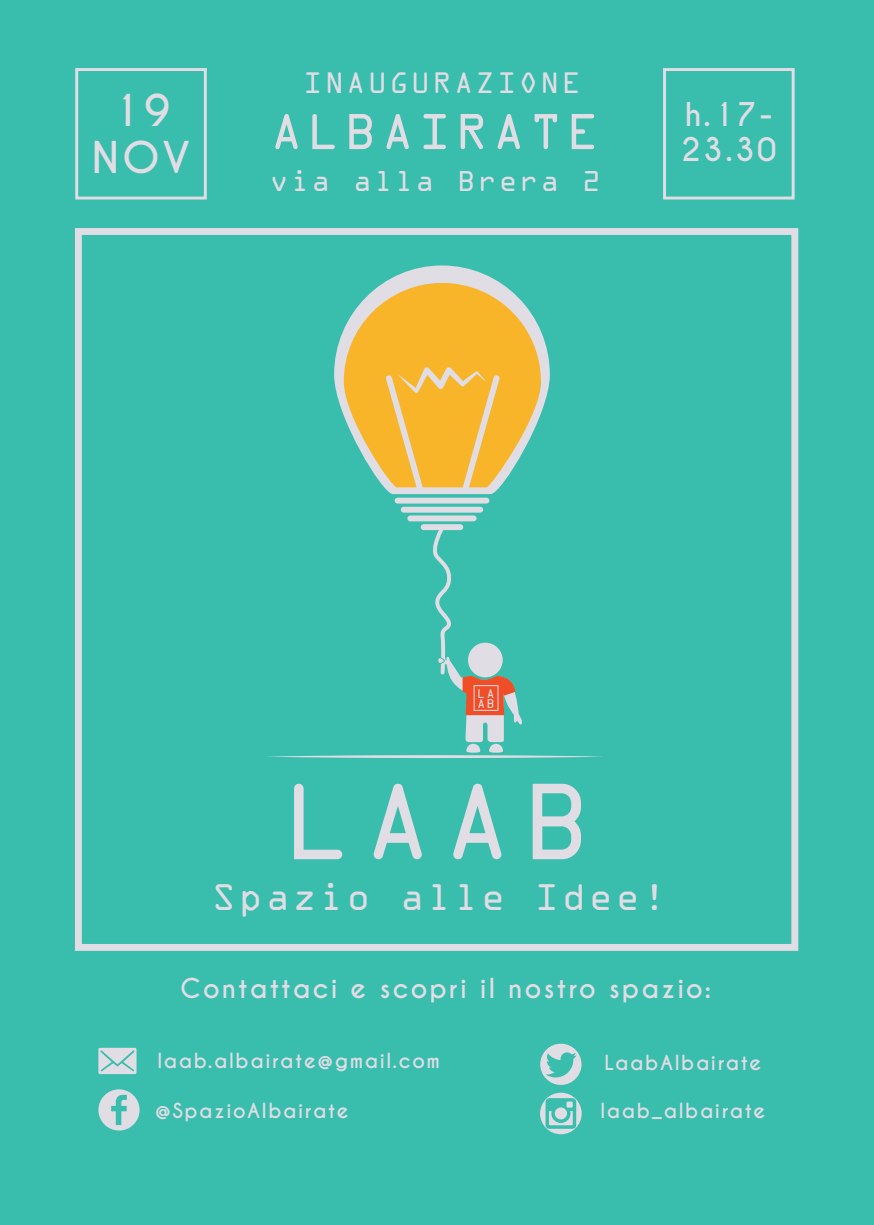
<style>
.page{position:relative;width:874px;height:1225px;background:#fff}
.page>*{position:absolute;margin:0;border:0;box-sizing:border-box;transform-origin:0 0}
.t1{font:116.2px "OCRA Extended";color:#e1dde5}
.t2{font:54.2px "OCRA Extended";letter-spacing:.08em;color:#e1dde5}
.t3{font:700 41.2px/46.6px "Caviar Dreams";color:#e1dde5;text-align:center}
.t4{font:39.4px "OCRA Extended";letter-spacing:.08em;color:#e1dde5}
.t5{font:31.4px "OCRA Extended";letter-spacing:.08em;color:#e1dde5}
.t6{font:700 30.6px/34.8px "Caviar Dreams";color:#e1dde5}
.t7{font:30.4px "OCRA Extended";letter-spacing:.08em;color:#e1dde5}
.t8{font:700 25.8px "Caviar Dreams";letter-spacing:.08em;color:#e1dde5}
.t9{font:700 19.6px "Caviar Dreams";letter-spacing:.08em;color:#e1dde5}
.t10{font:13.6px/10.2px "OCRA Extended";color:#e1dde5}
</style>
<div class="page">
<div style="left:0;top:0;width:873px;height:1225px;background:#39bdac"></div>
<div style="left:75px;top:228px;width:722px;height:723px;border:7px solid #e1dde5"></div>
<svg style="left:334px;top:265px;width:215px;height:218px;fill:#f8b52a"></svg>
<svg style="left:381px;top:367px;width:122px;height:128px"></svg>
<div style="left:397px;top:497px;width:89px;height:6px;background:#e1dde5"></div>
<div style="left:403px;top:507px;width:77px;height:5px;background:#e1dde5"></div>
<div style="left:410px;top:515px;width:63px;height:6px;background:#e1dde5"></div>
<svg style="left:267px;top:524px;width:336px;height:234px"></svg>
<div style="left:75px;top:68px;width:132px;height:131px;border:3px solid #e1dde5"></div>
<div style="left:662px;top:68px;width:132px;height:131px;border:3px solid #e1dde5"></div>
<svg style="left:98px;top:1089px;width:41px;height:41px"></svg>
<svg style="left:98px;top:1047px;width:38px;height:27px"></svg>
<svg style="left:540px;top:1043px;width:41px;height:42px"></svg>
<svg style="left:540px;top:1092px;width:41px;height:42px"></svg>
<h3 class="t3" style="left:92px;top:88px;width:100px">19<br>NOV</h3>
<h3 class="t5" style="left:303px;top:66px;width:279px">INAUGURAZIONE</h3>
<h2 class="t2" style="left:270px;top:103px;width:330px">ALBAIRATE</h2>
<h3 class="t7" style="left:270px;top:165px;width:332px">via alla Brera 2</h3>
<h3 class="t6" style="left:680px;top:98px;width:97px">h.17-<br>23.30</h3>
<p class="t10" style="left:477px;top:688px;width:19px">LA<br>AB</p>
<h1 class="t1" style="left:282px;top:759px;width:310px">LAAB</h1>
<h3 class="t4" style="left:212px;top:876px;width:456px">Spazio alle Idee!</h3>
<h3 class="t8" style="left:180px;top:972px;width:532px">Contattaci e scopri il nostro spazio:</h3>
<p class="t9" style="left:157px;top:1049px;width:284px">laab.albairate@gmail.com</p>
<p class="t9" style="left:155px;top:1099px;width:195px">@SpazioAlbairate</p>
<p class="t9" style="left:604px;top:1051px;width:158px">LaabAlbairate</p>
<p class="t9" style="left:600px;top:1099px;width:166px">laab_albairate</p>
</div>
